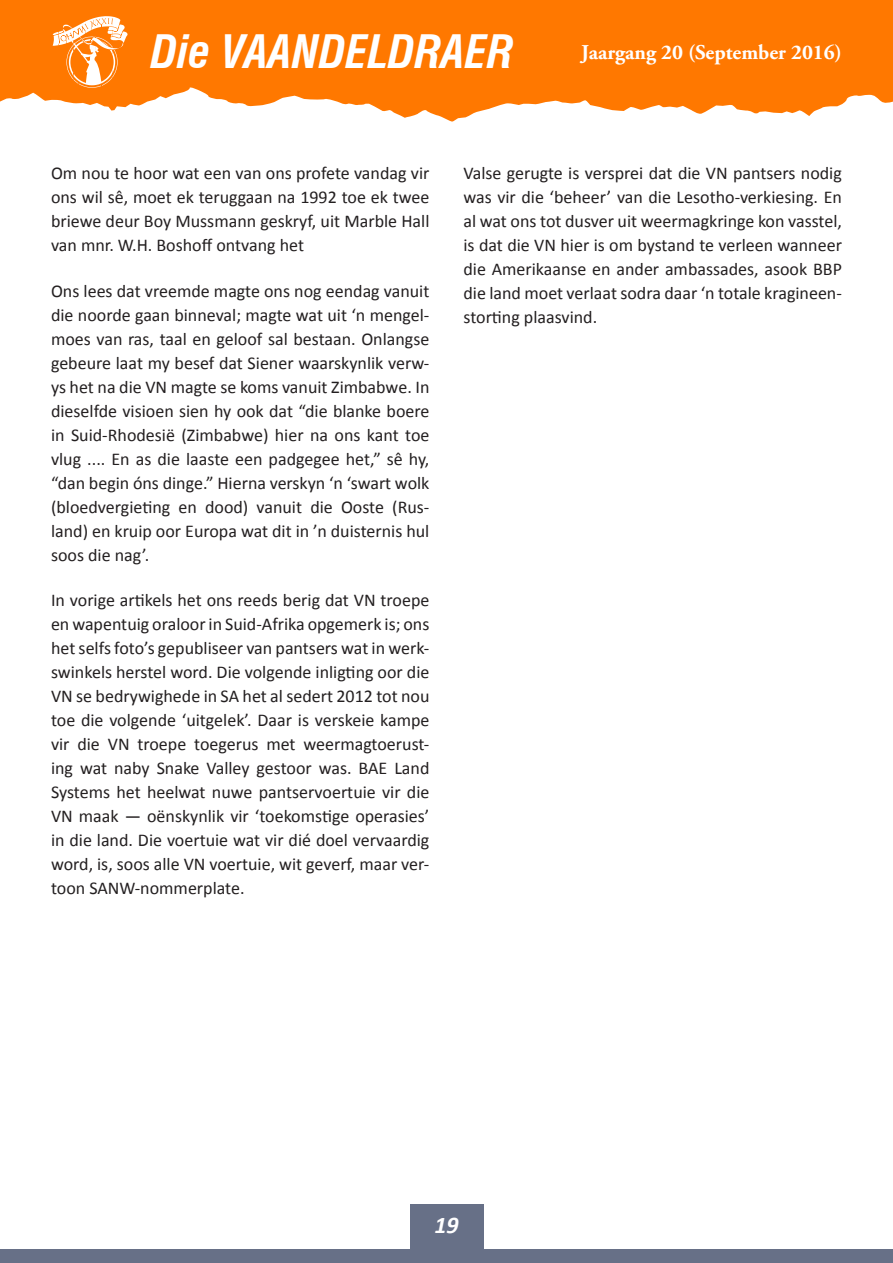
<style>
.page{position:relative;width:893px;height:1263px;background:#fff}
.page>*{position:absolute;margin:0;border:0;box-sizing:border-box;transform-origin:0 0}
.t1{font:italic 700 condensed 45px "Swiss 721 BT";color:#fff}
.t2{font:italic 700 24px "Calibri";color:#fff}
.t3{font:700 21px "Adobe Garamond Pro";color:#fff}
.body{font:18px/24px "Calibri";color:#231f20;text-align:justify}
</style>
<div class="page">
<div style="left:410px;top:1204px;width:73px;height:46px;background:#677087"></div>
<div style="left:0;top:0;width:893px;height:124px;background:#ff7800"></div>
<div style="left:0;top:1250px;width:893px;height:13px;background:#677087"></div>
<svg style="left:0;top:16px;width:893px;height:108px"></svg>
<h1 class="t1" style="left:151px;top:25px;width:364px">Die VAANDELDRAER</h1>
<p class="t3" style="left:581px;top:40px;width:262px">Jaargang 20 (September 2016)</p>
<p class="body" style="left:51px;top:161px;width:380px">Om nou te hoor wat een van ons profete vandag vir ons wil sê, moet ek teruggaan na 1992 toe ek twee briewe deur Boy Mussmann geskryf, uit Marble Hall van mnr. W.H. Boshoff ontvang het</p>
<p class="body" style="left:51px;top:279px;width:380px">Ons lees dat vreemde magte ons nog eendag vanuit die noorde gaan binneval; magte wat uit ‘n mengel&shy;moes van ras, taal en geloof sal bestaan. Onlangse gebeure laat my besef dat Siener waarskynlik verw&shy;ys het na die VN magte se koms vanuit Zimbabwe. In dieselfde visioen sien hy ook dat “die blanke boere in Suid-Rhodesië (Zimbabwe) hier na ons kant toe vlug .... En as die laaste een padgegee het,” sê hy, “dan begin óns dinge.” Hierna verskyn ‘n ‘swart wolk (bloedvergieting en dood) vanuit die Ooste (Rus&shy;land) en kruip oor Europa wat dit in ’n duisternis hul soos die nag’.</p>
<p class="body" style="left:51px;top:588px;width:380px">In vorige artikels het ons reeds berig dat VN troepe en wapentuig oraloor in Suid-Afrika opgemerk is; ons het selfs foto’s gepubliseer van pantsers wat in werk&shy;swinkels herstel word. Die volgende inligting oor die VN se bedrywighede in SA het al sedert 2012 tot nou toe die volgende ‘uitgelek’. Daar is verskeie kampe vir die VN troepe toegerus met weermagtoerust&shy;ing wat naby Snake Valley gestoor was. BAE Land Systems het heelwat nuwe pantservoertuie vir die VN maak — oënskynlik vir ‘toekomstige operasies’ in die land. Die voertuie wat vir dié doel vervaardig word, is, soos alle VN voertuie, wit geverf, maar ver&shy;toon SANW-nommerplate.</p>
<p class="body" style="left:463px;top:161px;width:380px">Valse gerugte is versprei dat die VN pantsers nodig was vir die ‘beheer’ van die Lesotho-verkiesing. En al wat ons tot dusver uit weermagkringe kon vasstel, is dat die VN hier is om bystand te verleen wanneer die Amerikaanse en ander ambassades, asook BBP die land moet verlaat sodra daar ‘n totale kragineen&shy;storting plaasvind.</p>
<h2 class="t2" style="left:434px;top:1210px;width:26px">19</h2>
</div>
